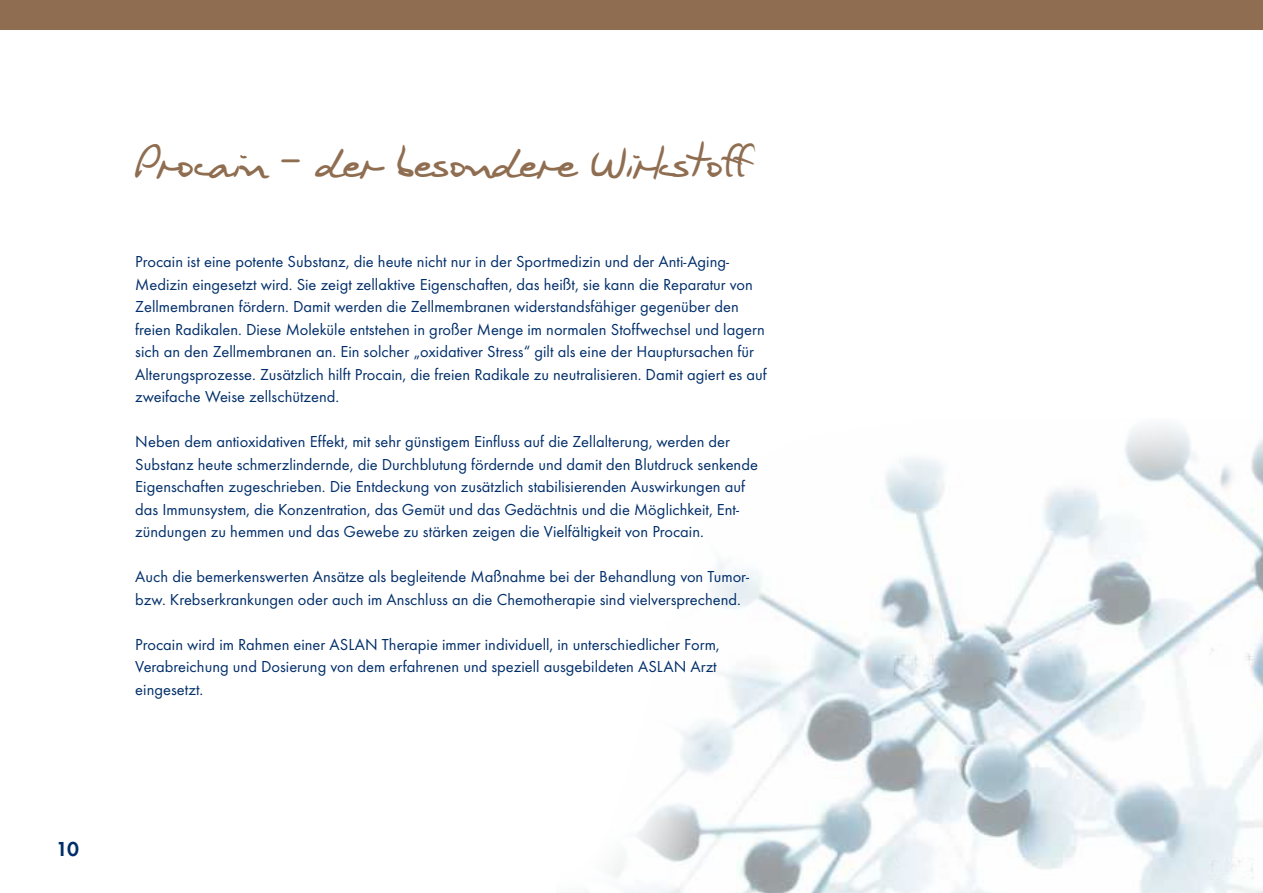
<style>
.page{position:relative;width:1263px;height:893px;background:#fff}
.page>*{position:absolute;margin:0;border:0;box-sizing:border-box;transform-origin:0 0}
.t1{font:45px "Harald Handwriting";color:#8f6d50}
.t2{font:600 21px "Futura T";color:#002e6a}
.t3{font:16.5px/22.5px "Futura T";color:#002e6a}
</style>
<div class="page">
<svg style="left:612px;top:424px;width:651px;height:469px"></svg>
<div style="left:0;top:0;width:1263px;height:30px;background:#8f6d50"></div>
<h1 class="t1" style="left:135px;top:135px;width:613px">Procain – der besondere Wirkstoff</h1>
<p class="t3" style="left:135px;top:250px;width:633px">Procain ist eine potente Substanz, die heute nicht nur in der Sportmedizin und der Anti-Aging-Medizin eingesetzt wird. Sie zeigt zellaktive Eigenschaften, das heißt, sie kann die Reparatur von Zellmembranen fördern. Damit werden die Zellmembranen widerstandsfähiger gegenüber den freien Radikalen. Diese Moleküle entstehen in großer Menge im normalen Stoffwechsel und lagern sich an den Zellmembranen an. Ein solcher „oxidativer Stress“ gilt als eine der Hauptursachen für Alterungsprozesse. Zusätzlich hilft Procain, die freien Radikale zu neutralisieren. Damit agiert es auf zweifache Weise zellschützend.</p>
<p class="t3" style="left:135px;top:430px;width:624px">Neben dem antioxidativen Effekt, mit sehr günstigem Einfluss auf die Zellalterung, werden der Substanz heute schmerzlindernde, die Durchblutung fördernde und damit den Blutdruck senkende Eigenschaften zugeschrieben. Die Entdeckung von zusätzlich stabilisierenden Auswirkungen auf das Immunsystem, die Konzentration, das Gemüt und das Gedächtnis und die Möglichkeit, Ent&shy;zündungen zu hemmen und das Gewebe zu stärken zeigen die Vielfältigkeit von Procain.</p>
<p class="t3" style="left:135px;top:565px;width:615px">Auch die bemerkenswerten Ansätze als begleitende Maßnahme bei der Behandlung von Tumor&shy;bzw. Krebserkrankungen oder auch im Anschluss an die Chemotherapie sind vielversprechend.</p>
<p class="t3" style="left:135px;top:633px;width:586px">Procain wird im Rahmen einer ASLAN Therapie immer individuell, in unterschiedlicher Form,<br>Verabreichung und Dosierung von dem erfahrenen und speziell ausgebildeten ASLAN Arzt eingesetzt.</p>
<p class="t2" style="left:56px;top:837px;width:24px">10</p>
</div>
